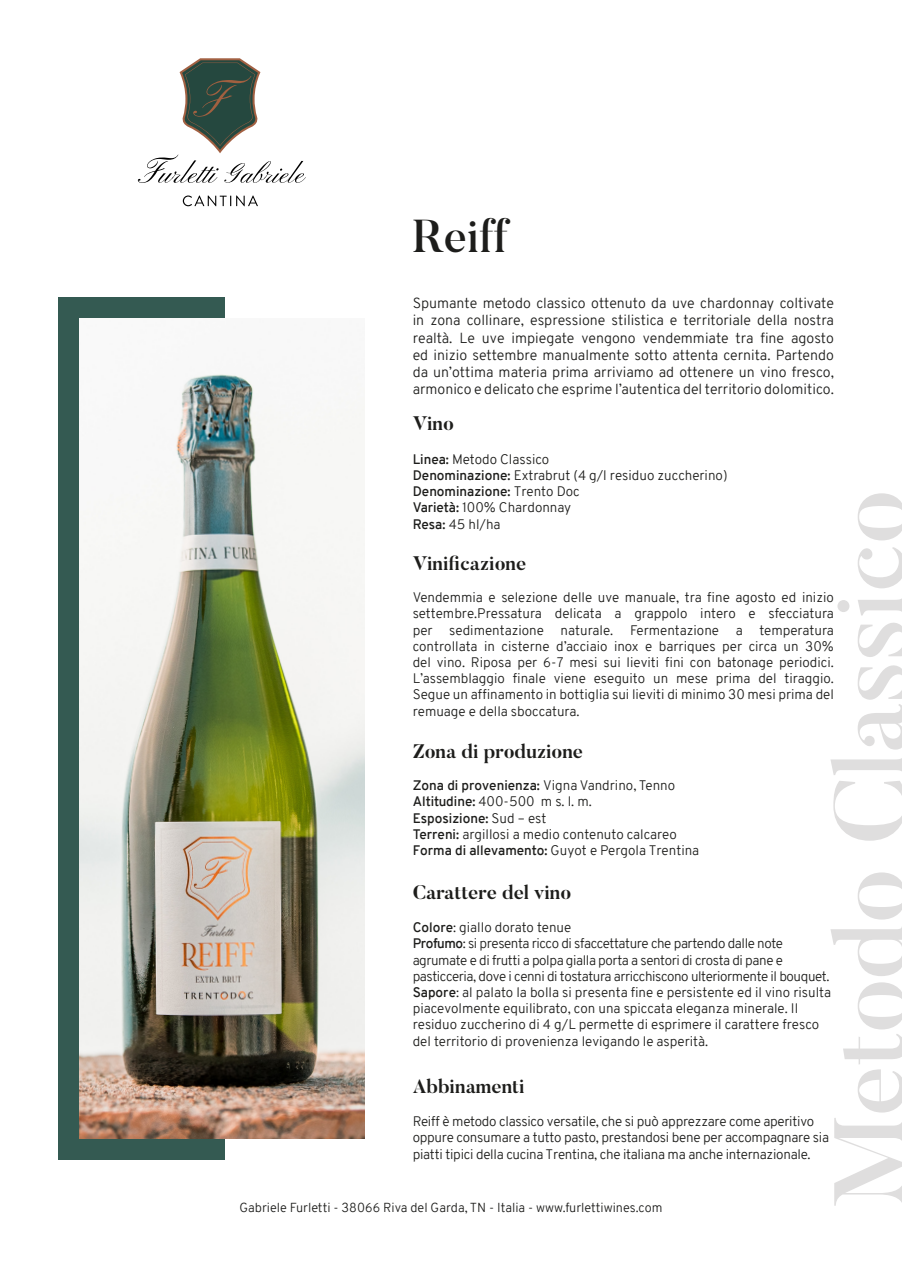
<style>
.page{position:relative;width:902px;height:1272px;background:#fff}
.page>*{position:absolute;margin:0;border:0;box-sizing:border-box;transform-origin:0 0}
.t1{font:500 100.35px "Butler";letter-spacing:-.01em;color:#dfdede}
.t2{font:500 45.9px "Butler";color:#1d1d1b}
.t3{font:700 19.5px "Butler";color:#1d1d1b}
.t4{font:300 14.25px/17.1px "Overpass";color:#1d1d1b;text-align:justify}
.t5{font:300 13.5px/16.2px "Overpass";letter-spacing:-.01em;color:#1d1d1b}
.t6{font:600 13.5px "Overpass";color:#1d1d1b}
.t7{font:300 12.75px "Overpass";color:#1d1d1b}
.s1{font-weight:600}
.s2{font-weight:300}
</style>
<div class="page">
<svg style="left:138px;top:58px;width:168px;height:125px"></svg>
<svg style="left:183px;top:195px;width:75px;height:11px"></svg>
<div style="left:58px;top:297px;width:167px;height:862px;background:#345a52"></div>
<img style="left:80px;top:319px;width:284px;height:819px">
<p class="t2" style="left:412px;top:207px;width:97px">Reiff</p>
<p class="t4" style="left:412px;top:295px;width:422px">Spumante metodo classico ottenuto da uve chardonnay coltivate in zona collinare, espressione stilistica e territoriale della nostra realtà. Le uve impiegate vengono vendemmiate tra fine agosto ed inizio settembre manualmente sotto attenta cernita. Partendo da un’ottima materia prima arriviamo ad ottenere un vino fresco, armonico e delicato che esprime l’autentica del territorio dolomitico.</p>
<p class="t3" style="left:412px;top:411px;width:43px">Vino</p>
<p class="t5" style="left:412px;top:451px;width:138px"><span class="s1">Linea:</span> Metodo Classico</p>
<p class="t5" style="left:412px;top:467px;width:316px"><span class="s1">Denominazione:</span> Extrabrut (4 g/l residuo zuccherino)<br><span class="s1">Denominazione:</span> Trento Doc</p>
<p class="t5" style="left:412px;top:499px;width:160px"><span class="s1">Varietà:</span> 100% Chardonnay<br><span class="s1">Resa:</span> 45 hl/ha</p>
<p class="t1" style="left:806px;top:1210px;width:722px;rotate:-90deg">Metodo Classico</p>
<p class="t3" style="left:412px;top:550px;width:115px">Vinificazione</p>
<p class="t5" style="left:412px;top:589px;width:422px;text-align:justify">Vendemmia e selezione delle uve manuale, tra fine agosto ed inizio settembre.Pressatura delicata a grappolo intero e sfecciatura per sedimentazione naturale. Fermentazione a temperatura controllata in cisterne d’acciaio inox e barriques per circa un 30% del vino. Riposa per 6-7 mesi sui lieviti fini con batonage periodici.<br>L’assemblaggio finale viene eseguito un mese prima del tiraggio.<br>Segue un affinamento in bottiglia sui lieviti di minimo 30 mesi prima del remuage e della sboccatura.</p>
<p class="t3" style="left:412px;top:738px;width:172px">Zona di produzione</p>
<p class="t5" style="left:412px;top:777px;width:264px"><span class="s1">Zona di provenienza:</span> Vigna Vandrino, Tenno<br><span class="s1">Altitudine:</span> 400-500 m s. l. m.</p>
<p class="t6" style="left:412px;top:808px;width:135px">Esposizione: <span class="s2">Sud – est</span></p>
<p class="t5" style="left:412px;top:826px;width:288px"><span class="s1">Terreni:</span> argillosi a medio contenuto calcareo<br><span class="s1">Forma di allevamento:</span> Guyot e Pergola Trentina</p>
<p class="t3" style="left:412px;top:880px;width:160px">Carattere del vino</p>
<p class="t5" style="left:412px;top:919px;width:420px"><span class="s1">Colore</span>: giallo dorato tenue<br><span class="s1">Profumo</span>: si presenta ricco di sfaccettature che partendo dalle note agrumate e di frutti a polpa gialla porta a sentori di crosta di pane e pasticceria, dove i cenni di tostatura arricchiscono ulteriormente il bouquet.<br><span class="s1">Sapore</span>: al palato la bolla si presenta fine e persistente ed il vino risulta piacevolmente equilibrato, con una spiccata eleganza minerale. Il residuo zuccherino di 4 g/L permette di esprimere il carattere fresco del territorio di provenienza levigando le asperità.</p>
<p class="t3" style="left:412px;top:1074px;width:113px">Abbinamenti</p>
<p class="t5" style="left:412px;top:1113px;width:418px">Reiff è metodo classico versatile, che si può apprezzare come aperitivo oppure consumare a tutto pasto, prestandosi bene per accompagnare sia piatti tipici della cucina Trentina, che italiana ma anche internazionale.</p>
<p class="t7" style="left:239px;top:1197px;width:424px">Gabriele Furletti - 38066 Riva del Garda, TN - Italia - www.furlettiwines.com</p>
</div>
